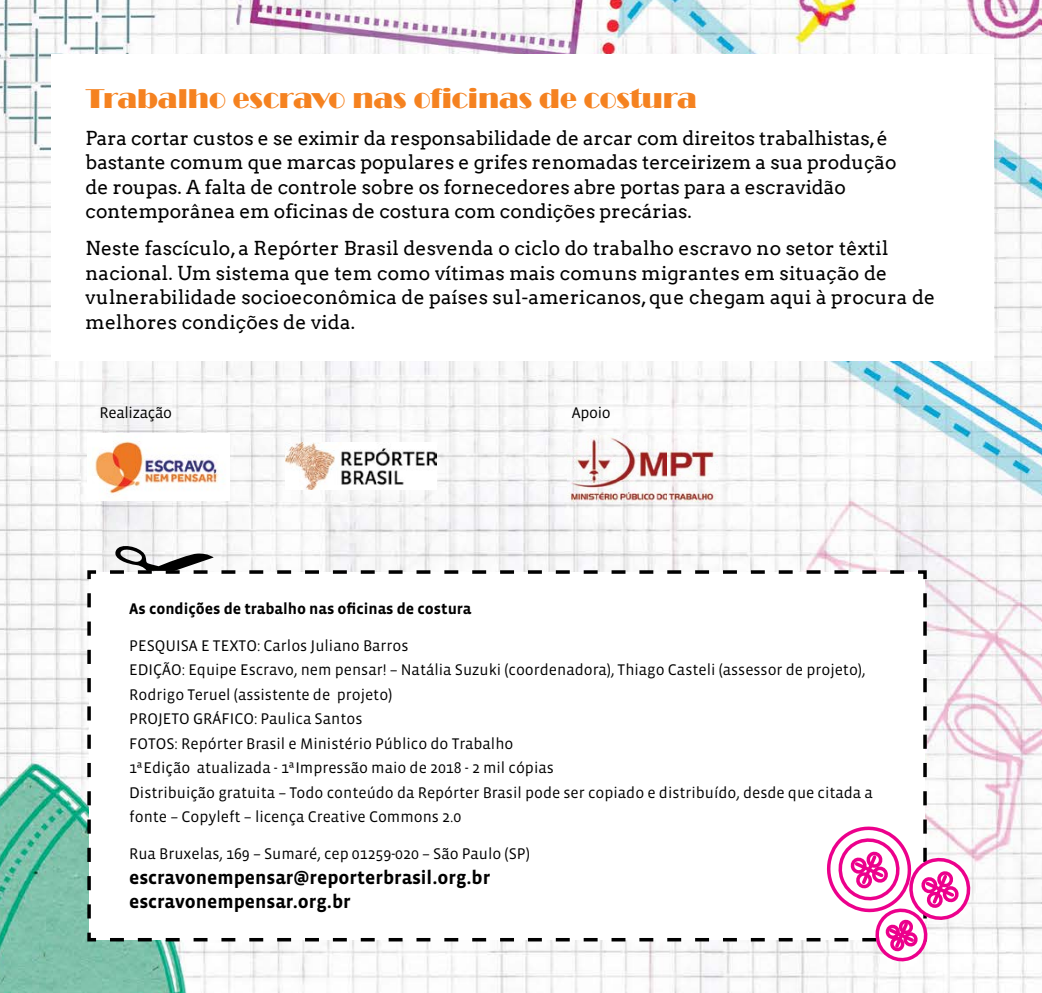
<style>
.page{position:relative;width:1042px;height:993px;background:#fff}
.page>*{position:absolute;margin:0;border:0;box-sizing:border-box;transform-origin:0 0}
.t1{font:28px "Broadway";color:#f58220}
.t2{font:19.25px/24.5px "Arvo";color:#000}
.t3{font:700 19.25px/24.5px "Vista Sans";color:#000}
.t4{font:15.75px/24.5px "Vista Sans";color:#000}
.t5{font:700 15.75px "Vista Sans";color:#000}
.t6{font:15.75px "Vista Sans";letter-spacing:-.02em;color:#000}
</style>
<div class="page">
<img style="left:0;top:0;width:1042px;height:992px">
<div style="left:51px;top:54px;width:942px;height:306px;background:#fff"></div>
<svg style="left:86px;top:568px;width:842px;height:374px"></svg>
<svg style="left:103px;top:542px;width:801px;height:31px"></svg>
<svg style="left:110px;top:586px;width:862px;height:380px"></svg>
<img style="left:87px;top:433px;width:143px;height:67px">
<img style="left:286px;top:442px;width:150px;height:47px">
<img style="left:567px;top:435px;width:150px;height:66px">
<h1 class="t1" style="left:86px;top:82px;width:613px">Trabalho escravo nas oficinas de costura</h1>
<p class="t2" style="left:86px;top:125px;width:812px">Para cortar custos e se eximir da responsabilidade de arcar com direitos trabalhistas, é bastante comum que marcas populares e grifes renomadas terceirizem a sua produção de roupas. A falta de controle sobre os fornecedores abre portas para a escravidão contemporânea em oficinas de costura com condições precárias.</p>
<p class="t2" style="left:86px;top:236px;width:851px">Neste fascículo, a Repórter Brasil desvenda o ciclo do trabalho escravo no setor têxtil nacional. Um sistema que tem como vítimas mais comuns migrantes em situação de vulnerabilidade socioeconômica de países sul-americanos, que chegam aqui à procura de melhores condições de vida.</p>
<p class="t6" style="left:100px;top:404px;width:74px">Realização</p>
<p class="t4" style="left:572px;top:400px;width:41px">Apoio</p>
<p class="t5" style="left:129px;top:600px;width:344px">As condições de trabalho nas oficinas de costura</p>
<p class="t4" style="left:129px;top:633px;width:745px">PESQUISA E TEXTO: Carlos Juliano Barros<br>EDIÇÃO: Equipe Escravo, nem pensar! – Natália Suzuki (coordenadora), Thiago Casteli (assessor de projeto), Rodrigo Teruel (assistente de projeto)<br>PROJETO GRÁFICO: Paulica Santos<br>FOTOS: Repórter Brasil e Ministério Público do Trabalho<br>1 Edição atualizada - 1 Impressão maio de 2018 - 2 mil cópias<br>Distribuição gratuita – Todo conteúdo da Repórter Brasil pode ser copiado e distribuído, desde que citada a fonte – Copyleft – licença Creative Commons 2.0</p>
<p class="t4" style="left:129px;top:841px;width:402px">Rua Bruxelas, 169 – Sumaré, cep 01259-020 – São Paulo (SP)</p>
<p class="t3" style="left:129px;top:865px;width:363px">escravonempensar@reporterbrasil.org.br escravonempensar.org.br</p>
<p class="t4" style="left:136px;top:756px;width:7px">ª</p>
<p class="t4" style="left:288px;top:755px;width:7px">ª</p>
</div>
